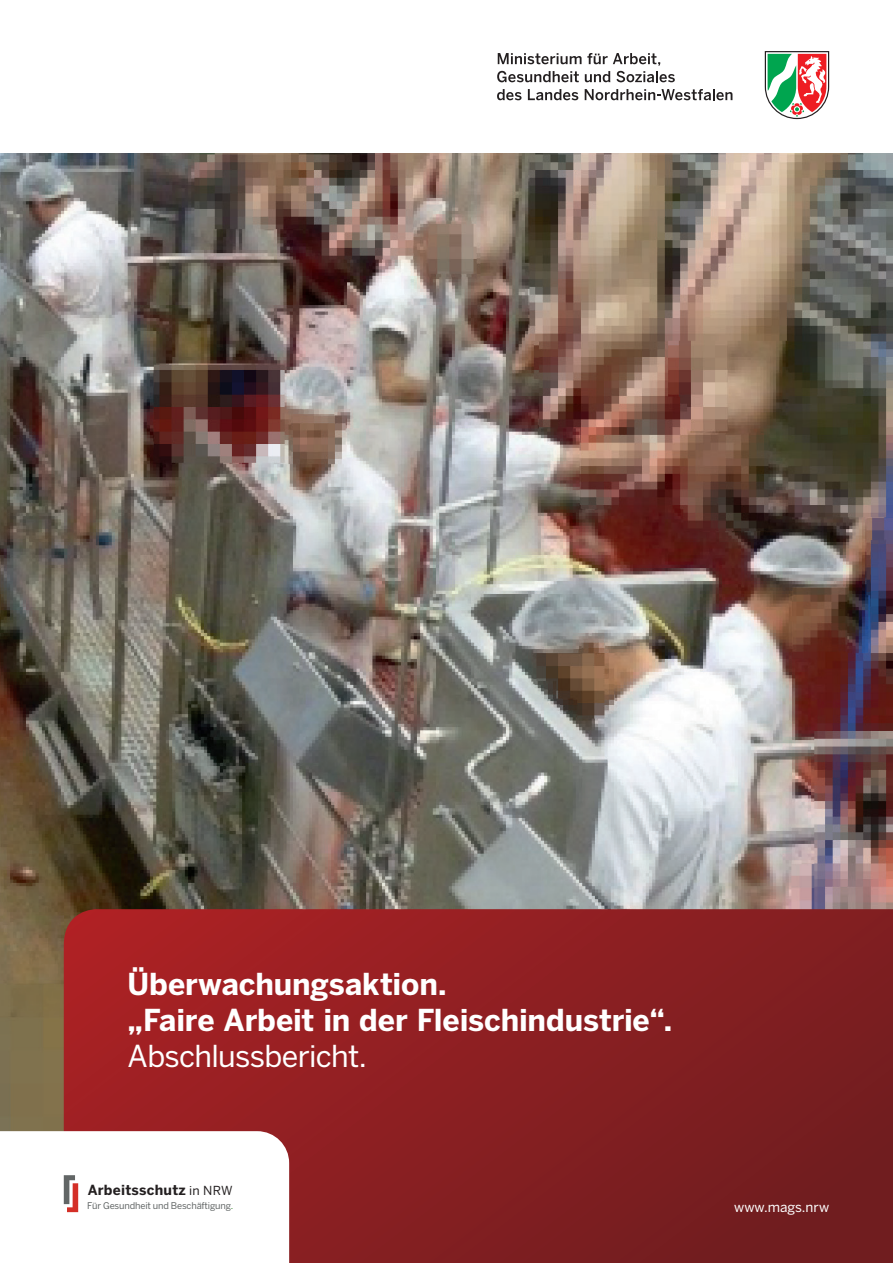
<style>
.page{position:relative;width:893px;height:1263px;background:#fff}
.page>*{position:absolute;margin:0;border:0;box-sizing:border-box;transform-origin:0 0}
.t1{font:700 30px/36px "Benton Sans";letter-spacing:-.005em;color:#fff}
.t2{font:30px "Benton Sans";letter-spacing:-.025em;color:#fff}
.t3{font:700 13.8px "Benton Sans";letter-spacing:.02em;color:#231f20}
.t4{font:13.5px "Benton Sans";color:#fff}
.t5{font:9.3px "Benton Sans";letter-spacing:-.015em;color:#626666}
.s1{font-weight:400;font-size:12.3px}
.s2{color:#498f40}
</style>
<div class="page">
<img style="left:0;top:153px;width:893px;height:978px">
<svg style="left:765px;top:51px;width:64px;height:68px"></svg>
<svg style="left:497px;top:53px;width:178px;height:29px"></svg>
<svg style="left:497px;top:89px;width:24px;height:11px"></svg>
<svg style="left:528px;top:89px;width:50px;height:11px"></svg>
<svg style="left:585px;top:89px;width:147px;height:11px"></svg>
<svg style="left:64px;top:909px;width:829px;height:354px;background:#8a1f21"></svg>
<svg style="left:0;top:1131px;width:289px;height:132px"></svg>
<p class="t1" style="left:128px;top:966px;width:546px">Überwachungsaktion.<br>„Faire Arbeit in der Fleischindustrie“.</p>
<p class="t2" style="left:128px;top:1038px;width:241px">Abschlussbericht.</p>
<p class="t3" style="left:88px;top:1181px;width:146px">Arbeitsschutz <span class="s1">in NRW</span></p>
<p class="t5" style="left:87px;top:1200px;width:148px">Für Gesundheit und Beschäftigung<span class="s2">.</span></p>
<p class="t4" style="left:734px;top:1199px;width:96px">www.mags.nrw</p>
</div>
